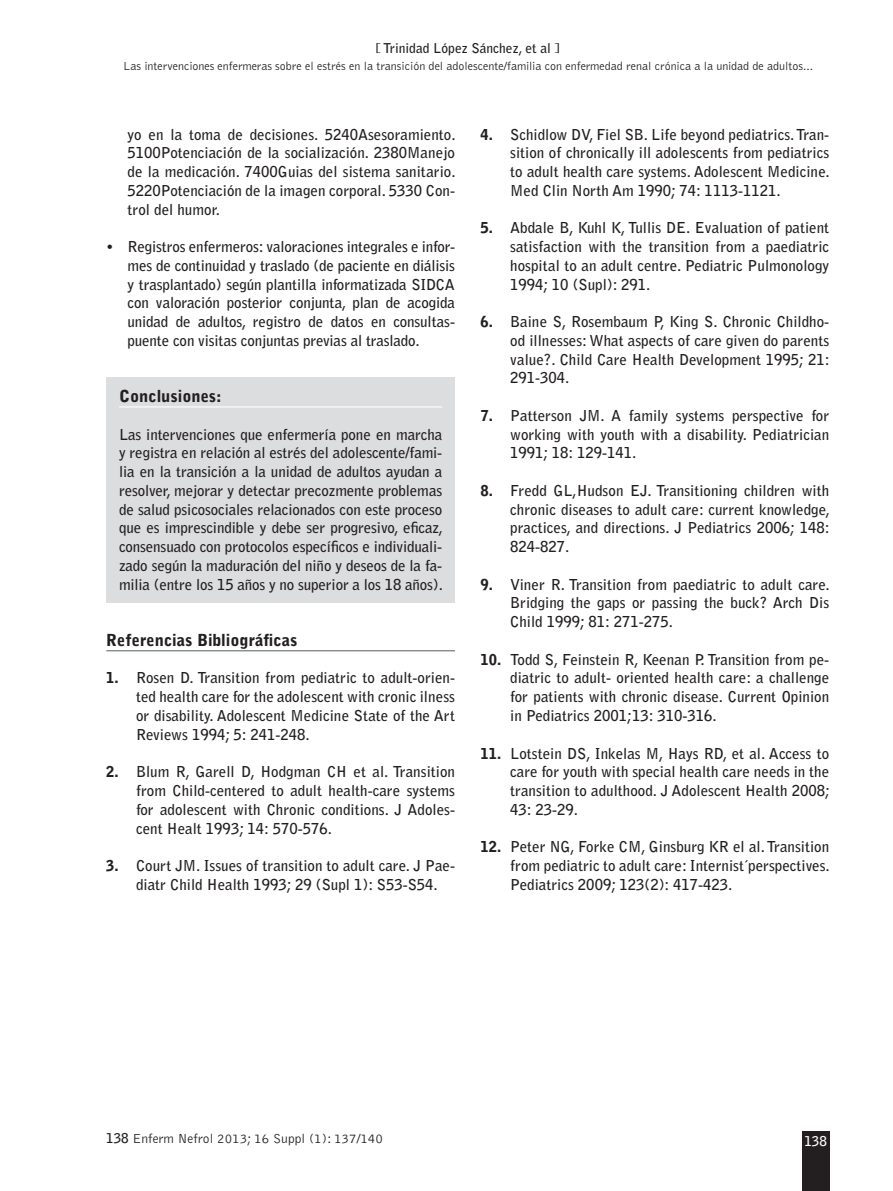
<style>
.page{position:relative;width:893px;height:1191px;background:#fff}
.page>*{position:absolute;margin:0;border:0;box-sizing:border-box;transform-origin:0 0}
.t1{font:900 16.5px "Bell Gothic";color:#231f20}
.t2{font:700 15px/18.8px "Bell Gothic";color:#231f20;text-align:justify}
.t3{font:300 13.5px "Bell Gothic";color:#231f20}
.t4{font:700 13.5px "Bell Gothic";color:#231f20}
.t5{font:700 13.5px "Bell Gothic";color:#fff}
.t6{font:300 12px "Bell Gothic";color:#231f20}
.s1{font-weight:900}
.s2{font-weight:700}
</style>
<div class="page">
<div style="left:802px;top:1131px;width:27px;height:60px;background:#231f20"></div>
<div style="left:106px;top:377px;width:349px;height:226px;background:#dcdddf"></div>
<hr style="left:119px;top:406px;width:323px;height:1px;background:#fff">
<hr style="left:106px;top:650px;width:349px;height:1px;background:#6c6d70">
<p class="t4" style="left:376px;top:43px;width:186px">[ Trinidad López Sánchez, et al ]</p>
<p class="t6" style="left:123px;top:61px;width:691px">Las intervenciones enfermeras sobre el estrés en la transición del adolescente/familia con enfermedad renal crónica a la unidad de adultos...</p>
<p class="t2" style="left:128px;top:126px;width:329px">yo en la toma de decisiones. 5240Asesoramiento.<br>5100Potenciación de la socialización. 2380Manejo de la medicación. 7400Guias del sistema sanitario.<br>5220Potenciación de la imagen corporal. 5330 Con&shy;trol del humor.</p>
<p class="t2" style="left:128px;top:238px;width:329px;text-indent:-21px">• Registros enfermeros: valoraciones integrales e infor&shy;mes de continuidad y traslado (de paciente en diálisis y trasplantado) según plantilla informatizada SIDCA con valoración posterior conjunta, plan de acogida unidad de adultos, registro de datos en consultas&shy;puente con visitas conjuntas previas al traslado.</p>
<p class="t1" style="left:119px;top:390px;width:104px">Conclusiones:</p>
<p class="t2" style="left:119px;top:426px;width:326px">Las intervenciones que enfermería pone en marcha y registra en relación al estrés del adolescente/fami&shy;lia en la transición a la unidad de adultos ayudan a resolver, mejorar y detectar precozmente problemas de salud psicosociales relacionados con este proceso que es imprescindible y debe ser progresivo, eficaz, consensuado con protocolos específicos e individuali&shy;zado según la maduración del niño y deseos de la fa&shy;milia (entre los 15 años y no superior a los 18 años).</p>
<p class="t1" style="left:106px;top:634px;width:193px">Referencias Bibliográficas</p>
<p class="t2" style="left:136px;top:670px;width:320px;text-indent:-30px"><span class="s1">1.</span> Rosen D. Transition from pediatric to adult-orien&shy;ted health care for the adolescent with cronic ilness or disability. Adolescent Medicine State of the Art Reviews 1994; 5: 241-248.</p>
<p class="t2" style="left:136px;top:763px;width:320px;text-indent:-30px"><span class="s1">2.</span> Blum R, Garell D, Hodgman CH et al. Transition from Child-centered to adult health-care systems for adolescent with Chronic conditions. J Adoles&shy;cent Healt 1993; 14: 570-576.</p>
<p class="t2" style="left:136px;top:857px;width:320px;text-indent:-30px"><span class="s1">3.</span> Court JM. Issues of transition to adult care. J Pae&shy;diatr Child Health 1993; 29 (Supl 1): S53-S54.</p>
<p class="t2" style="left:510px;top:126px;width:321px;text-indent:-30px"><span class="s1">4.</span> Schidlow DV, Fiel SB. Life beyond pediatrics. Tran&shy;sition of chronically ill adolescents from pediatrics to adult health care systems. Adolescent Medicine.<br>Med Clin North Am 1990; 74: 1113-1121.</p>
<p class="t2" style="left:510px;top:220px;width:320px;text-indent:-30px"><span class="s1">5.</span> Abdale B, Kuhl K, Tullis DE. Evaluation of patient satisfaction with the transition from a paediatric hospital to an adult centre. Pediatric Pulmonology 1994; 10 (Supl): 291.</p>
<p class="t2" style="left:510px;top:313px;width:321px;text-indent:-30px"><span class="s1">6.</span> Baine S, Rosembaum P, King S. Chronic Childho&shy;od illnesses: What aspects of care given do parents value?. Child Care Health Development 1995; 21:<br>291-304.</p>
<p class="t2" style="left:510px;top:407px;width:320px;text-indent:-30px"><span class="s1">7.</span> Patterson JM. A family systems perspective for working with youth with a disability. Pediatrician 1991; 18: 129-141.</p>
<p class="t2" style="left:510px;top:482px;width:321px;text-indent:-30px"><span class="s1">8.</span> Fredd GL,Hudson EJ. Transitioning children with chronic diseases to adult care: current knowledge, practices, and directions. J Pediatrics 2006; 148:<br>824-827.</p>
<p class="t2" style="left:510px;top:576px;width:321px;text-indent:-30px"><span class="s1">9.</span> Viner R. Transition from paediatric to adult care.<br>Bridging the gaps or passing the buck? Arch Dis Child 1999; 81: 271-275.</p>
<p class="t2" style="left:510px;top:651px;width:320px;text-indent:-30px"><span class="s1">10.</span> Todd S, Feinstein R, Keenan P. Transition from pe&shy;diatric to adult- oriented health care: a challenge for patients with chronic disease. Current Opinion in Pediatrics 2001;13: 310-316.</p>
<p class="t2" style="left:510px;top:745px;width:321px;text-indent:-30px"><span class="s1">11.</span> Lotstein DS, Inkelas M, Hays RD, et al. Access to care for youth with special health care needs in the transition to adulthood. J Adolescent Health 2008; 43: 23-29.</p>
<p class="t2" style="left:510px;top:838px;width:321px;text-indent:-30px"><span class="s1">12.</span> Peter NG, Forke CM, Ginsburg KR el al. Transition from pediatric to adult care: Internist´perspectives.<br>Pediatrics 2009; 123(2): 417-423.</p>
<p class="t3" style="left:106px;top:1133px;width:278px"><span class="s2">138</span> Enferm Nefrol 2013; 16 Suppl (1): 137/140</p>
<p class="t5" style="left:804px;top:1135px;width:24px">138</p>
</div>
